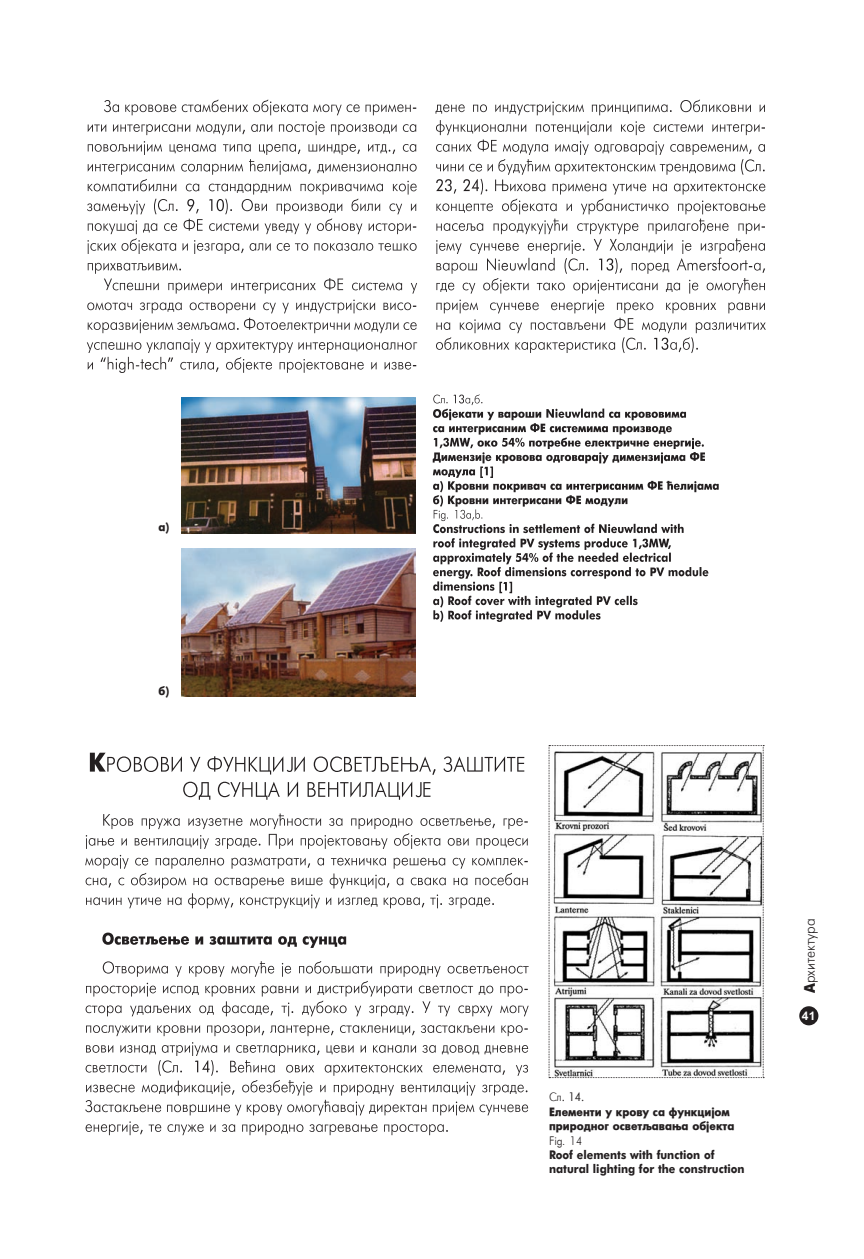
<style>
.page{position:relative;width:864px;height:1259px;background:#fff}
.page>*{position:absolute;margin:0;border:0;box-sizing:border-box;transform-origin:0 0}
.t1{font:15px "Mz Cir Futura";color:#231f20;scale:.9 1}
.t2{font:700 12px/14.4px "Futura BT";color:#231f20;scale:.9 1}
.t3{font:700 12px/14.4px "Mz Cir Futura";color:#231f20;scale:.9 1}
.t4{font:12px "Mz Cir Futura";color:#231f20;scale:.9 1}
.t5{font:12px "Futura Light YU";color:#231f20;scale:.9 1}
.t6{font:12px "Arial YU Bold";color:#fff}
.s1{font-weight:700}
</style>
<div class="page">
<div style="left:798px;top:1006px;width:20px;height:19px;background:#231f20;border-radius:50%"></div>
<img style="left:182px;top:397px;width:233px;height:137px">
<img style="left:182px;top:548px;width:233px;height:148px">
<svg style="left:548px;top:745px;width:215px;height:333px"></svg>
<svg style="left:432px;top:394px;width:286px;height:228px"></svg>
<svg style="left:104px;top:100px;width:312px;height:15px"></svg>
<svg style="left:88px;top:121px;width:328px;height:14px"></svg>
<svg style="left:87px;top:141px;width:329px;height:113px"></svg>
<svg style="left:87px;top:263px;width:330px;height:70px"></svg>
<svg style="left:87px;top:339px;width:330px;height:34px"></svg>
<svg style="left:435px;top:100px;width:330px;height:253px"></svg>
<svg style="left:90px;top:752px;width:434px;height:23px"></svg>
<svg style="left:183px;top:781px;width:247px;height:19px"></svg>
<svg style="left:86px;top:813px;width:441px;height:36px"></svg>
<svg style="left:85px;top:855px;width:442px;height:53px"></svg>
<svg style="left:102px;top:932px;width:244px;height:16px"></svg>
<svg style="left:86px;top:961px;width:442px;height:55px"></svg>
<svg style="left:86px;top:1025px;width:441px;height:11px"></svg>
<svg style="left:85px;top:1042px;width:443px;height:73px"></svg>
<svg style="left:86px;top:1121px;width:361px;height:14px"></svg>
<p class="t3" style="left:158px;top:519px;width:14px">a)</p>
<p class="t3" style="left:158px;top:683px;width:14px">b)</p>
<p class="t4" style="left:549px;top:1089px;width:41px">Sl. 14.</p>
<p class="t3" style="left:549px;top:1104px;width:207px">Elementi u krovu sa funkcijom prirodnog osvetqavawa objekta</p>
<p class="t5" style="left:549px;top:1133px;width:38px">Fig. 14</p>
<p class="t2" style="left:549px;top:1147px;width:219px">Roof elements with function of natural lighting for the construction</p>
<p class="t1" style="left:799px;top:993px;width:84px;rotate:-90deg"><span class="s1">A</span>rhitektura</p>
<p class="t6" style="left:801px;top:1009px;width:15px">41</p>
</div>
